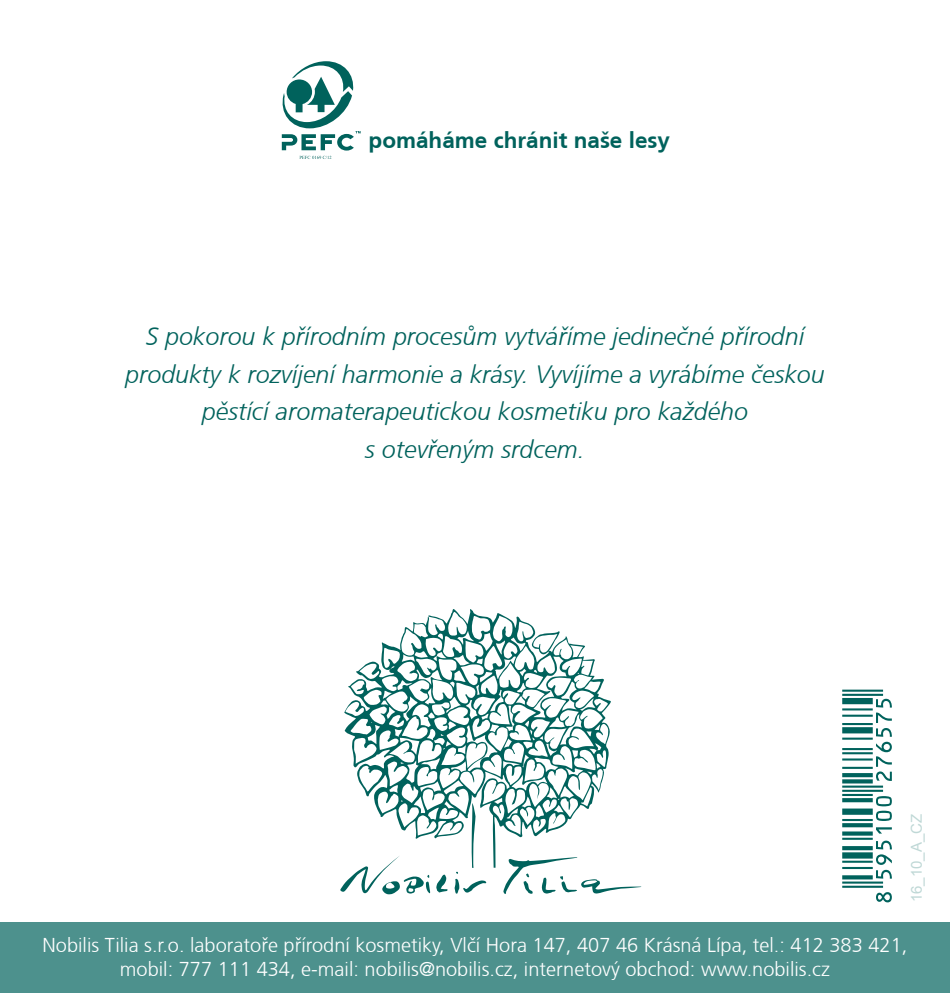
<style>
.page{position:relative;width:950px;height:993px;background:#fff}
.page>*{position:absolute;margin:0;border:0;box-sizing:border-box;transform-origin:0 0}
.t1{font:italic 300 25px/37.5px "Frutiger CE";color:#00625c;text-align:center}
.t2{font:700 22.5px "Frutiger CE";color:#00625c}
.t3{font:300 20px/24px "Frutiger CE";color:#fff;text-align:center}
.t4{font:15px "Arial";color:#bfd8d6}
</style>
<div class="page">
<div style="left:0;top:921px;width:950px;height:71px;background:#4d918d"></div>
<svg style="left:344px;top:609px;width:267px;height:258px"></svg>
<svg style="left:436px;top:874px;width:11px;height:18px"></svg>
<svg style="left:454px;top:802px;width:32px;height:91px"></svg>
<svg style="left:340px;top:855px;width:90px;height:39px"></svg>
<svg style="left:503px;top:856px;width:139px;height:37px"></svg>
<svg style="left:281px;top:61px;width:79px;height:89px"></svg>
<svg style="left:299px;top:156px;width:32px;height:3px"></svg>
<hr style="left:842px;top:689px;width:41px;height:2px;background:#00625c">
<hr style="left:842px;top:693px;width:41px;height:2px;background:#00625c">
<div style="left:842px;top:697px;width:30px;height:7px;background:#00625c"></div>
<hr style="left:842px;top:708px;width:30px;height:2px;background:#00625c">
<hr style="left:842px;top:714px;width:30px;height:2px;background:#00625c">
<hr style="left:842px;top:722px;width:30px;height:2px;background:#00625c">
<div style="left:842px;top:727px;width:30px;height:6px;background:#00625c"></div>
<hr style="left:842px;top:737px;width:30px;height:2px;background:#00625c">
<hr style="left:842px;top:747px;width:30px;height:2px;background:#00625c">
<hr style="left:842px;top:752px;width:30px;height:2px;background:#00625c">
<hr style="left:842px;top:758px;width:30px;height:2px;background:#00625c">
<hr style="left:842px;top:766px;width:30px;height:2px;background:#00625c">
<svg style="left:842px;top:773px;width:30px;height:4px"></svg>
<svg style="left:842px;top:779px;width:30px;height:4px"></svg>
<hr style="left:842px;top:785px;width:41px;height:2px;background:#00625c">
<hr style="left:842px;top:789px;width:41px;height:2px;background:#00625c">
<hr style="left:842px;top:793px;width:30px;height:2px;background:#00625c">
<svg style="left:842px;top:798px;width:30px;height:4px"></svg>
<div style="left:842px;top:808px;width:30px;height:6px;background:#00625c"></div>
<hr style="left:842px;top:818px;width:30px;height:2px;background:#00625c">
<svg style="left:842px;top:823px;width:30px;height:4px"></svg>
<svg style="left:842px;top:831px;width:30px;height:4px"></svg>
<hr style="left:842px;top:837px;width:30px;height:2px;background:#00625c">
<svg style="left:842px;top:846px;width:30px;height:4px"></svg>
<div style="left:842px;top:852px;width:30px;height:6px;background:#00625c"></div>
<hr style="left:842px;top:860px;width:30px;height:2px;background:#00625c">
<hr style="left:842px;top:866px;width:30px;height:2px;background:#00625c">
<svg style="left:842px;top:875px;width:30px;height:4px"></svg>
<hr style="left:842px;top:881px;width:41px;height:2px;background:#00625c">
<hr style="left:842px;top:885px;width:41px;height:2px;background:#00625c">
<svg style="left:876px;top:698px;width:15px;height:204px"></svg>
<p class="t2" style="left:368px;top:127px;width:303px">pomáháme chránit naše lesy</p>
<p class="t1" style="left:125px;top:317px;width:701px">S pokorou k přírodním procesům vytváříme jedinečné přírodní produkty k rozvíjení harmonie a krásy. Vyvíjíme a vyrábíme českou pěstící aromaterapeutickou kosmetiku pro každého<br>s otevřeným srdcem.</p>
<p class="t4" style="left:906px;top:902px;width:90px;rotate:-90deg">16_10_A_CZ</p>
<p class="t3" style="left:43px;top:932px;width:866px">Nobilis Tilia s.r.o. laboratoøe pøírodní kosmetiky, Vlèí Hora 147, 407 46 Krásná Lípa, tel.: 412 383 421, mobil: 777 111 434, e-mail: nobilis@nobilis.cz, internetový obchod: www.nobilis.cz</p>
</div>
